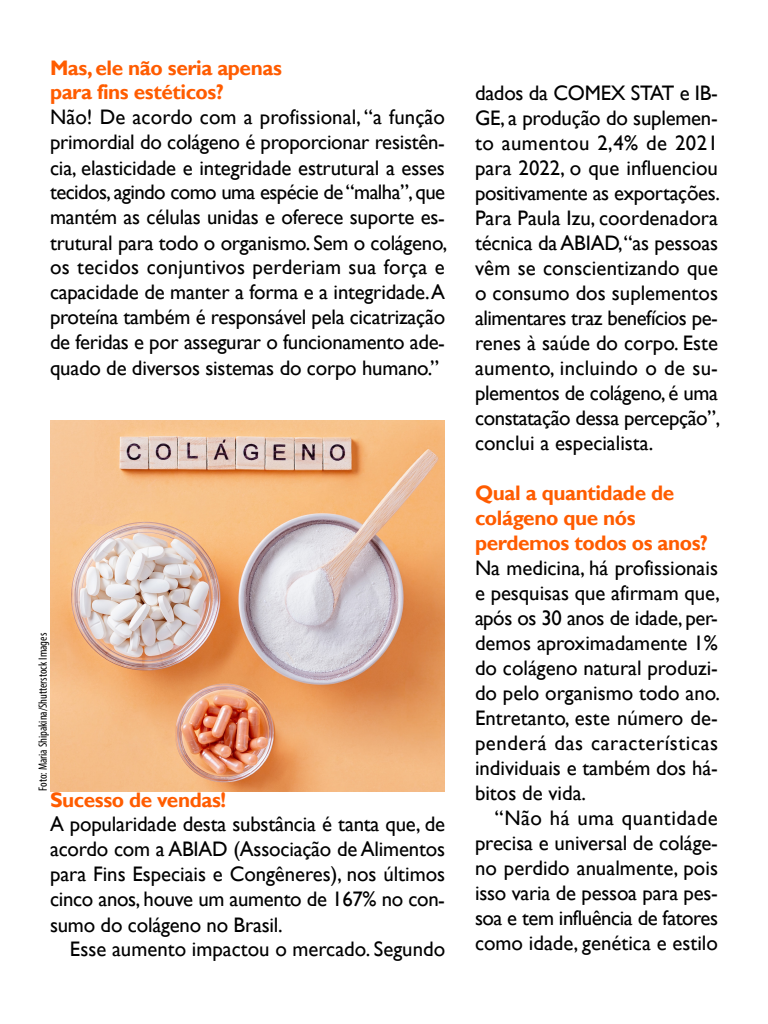
<style>
.page{position:relative;width:768px;height:1024px;background:#fff}
.page>*{position:absolute;margin:0;border:0;box-sizing:border-box;transform-origin:0 0}
.t1{font:21px/25px "Gill Sans";letter-spacing:-.01em;color:#000;text-align:justify}
.t2{font:700 21px/25px "Gill Sans";letter-spacing:-.02em;color:#ff5c00}
.t3{font:condensed 12px "Myriad Pro";color:#000}
</style>
<div class="page">
<img style="left:50px;top:420px;width:395px;height:372px">
<p class="t2" style="left:50px;top:55px;width:233px">Mas, ele não seria apenas para fins estéticos?</p>
<p class="t1" style="left:50px;top:105px;width:399px">Não! De acordo com a profissional, “a função primordial do colágeno é proporcionar resistên&shy;cia, elasticidade e integridade estrutural a esses tecidos, agindo como uma espécie de “malha”, que mantém as células unidas e oferece suporte es&shy;trutural para todo o organismo. Sem o colágeno, os tecidos conjuntivos perderiam sua força e capacidade de manter a forma e a integridade. A proteína também é responsável pela cicatrização de feridas e por assegurar o funcionamento ade&shy;quado de diversos sistemas do corpo humano.”</p>
<p class="t3" style="left:36px;top:791px;width:159px;rotate:-90deg">Foto: Maria Shipakina/Shutterstock Images</p>
<p class="t2" style="left:50px;top:787px;width:178px">Sucesso de vendas!</p>
<p class="t1" style="left:50px;top:812px;width:397px">A popularidade desta substância é tanta que, de acordo com a ABIAD (Associação de Alimentos para Fins Especiais e Congêneres), nos últimos cinco anos, houve um aumento de 167% no con&shy;sumo do colágeno no Brasil.</p>
<p class="t1" style="left:70px;top:937px;width:377px">Esse aumento impactou o mercado. Segundo</p>
<p class="t1" style="left:475px;top:81px;width:247px">dados da COMEX STAT e IB-GE, a produção do suplemen&shy;to aumentou 2,4% de 2021 para 2022, o que influenciou positivamente as exportações.<br>Para Paula Izu, coordenadora técnica da ABIAD,“as pessoas vêm se conscientizando que o consumo dos suplementos alimentares traz benefícios pe&shy;renes à saúde do corpo. Este aumento, incluindo o de su&shy;plementos de colágeno, é uma constatação dessa percepção”, conclui a especialista.</p>
<p class="t2" style="left:475px;top:481px;width:235px">Qual a quantidade de colágeno que nós perdemos todos os anos?</p>
<p class="t1" style="left:475px;top:556px;width:247px">Na medicina, há profissionais e pesquisas que afirmam que, após os 30 anos de idade, per&shy;demos aproximadamente 1% do colágeno natural produzi&shy;do pelo organismo todo ano.<br>Entretanto, este número de&shy;penderá das características individuais e também dos há&shy;bitos de vida.</p>
<p class="t1" style="left:475px;top:806px;width:245px;text-indent:20px">“Não há uma quantidade precisa e universal de coláge&shy;no perdido anualmente, pois isso varia de pessoa para pes&shy;soa e tem influência de fatores como idade, genética e estilo</p>
</div>
